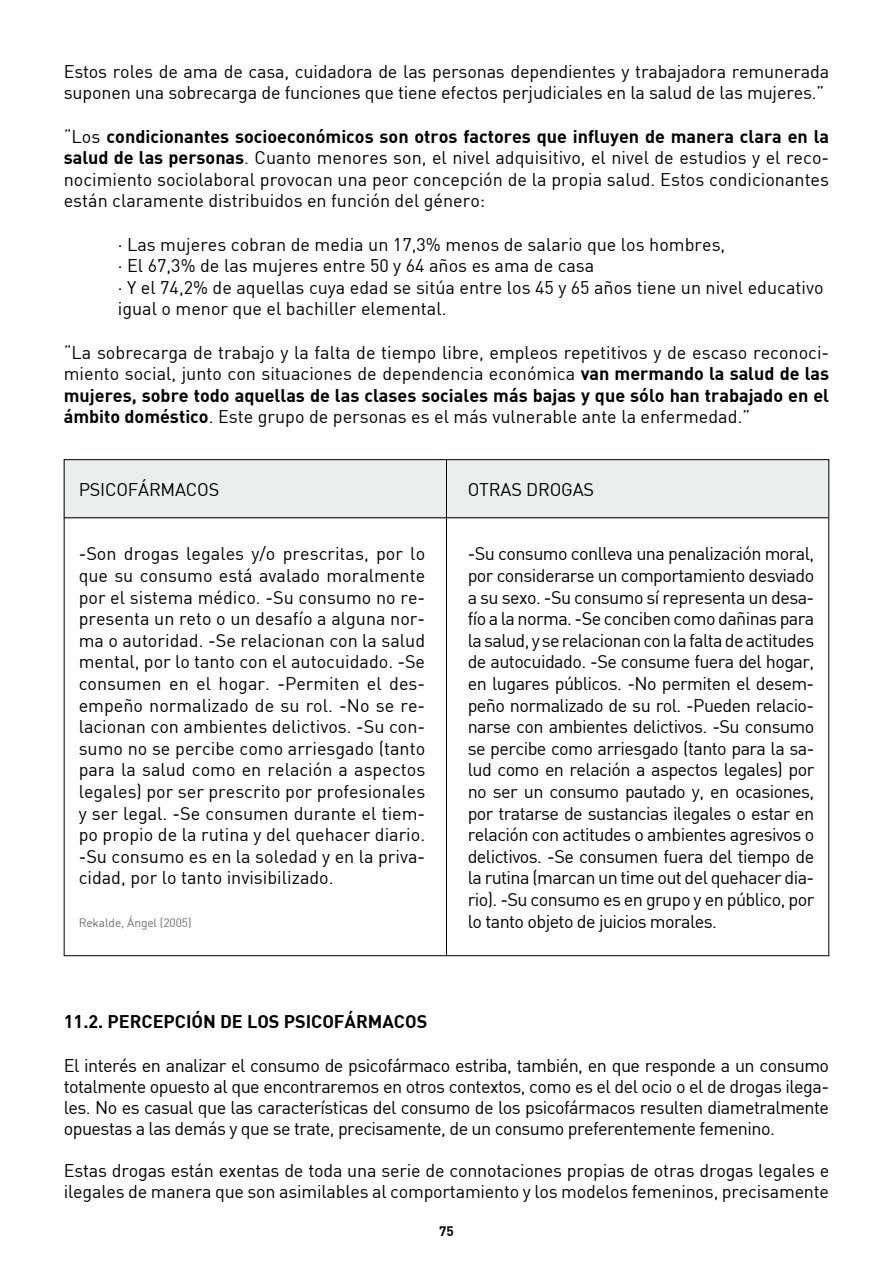
<style>
.page{position:relative;width:893px;height:1263px;background:#fff}
.page>*{position:absolute;margin:0;border:0;box-sizing:border-box;transform-origin:0 0}
.t1{font:18px/21.6px "DIN";letter-spacing:-.01em;color:#000;text-align:justify}
.t2{font:700 18px "DIN";color:#000}
.t3{font:700 13.5px "DIN";color:#000}
.t4{font:12px "DIN";letter-spacing:-.01em;color:#707173}
.s1{font-weight:700}
</style>
<div class="page">
<div style="left:64px;top:459px;width:765px;height:60px;background:#eceded"></div>
<hr style="left:64px;top:517px;width:764px;height:1px;background:#000">
<hr style="left:446px;top:459px;width:1px;height:496px;background:#000">
<p class="t1" style="left:64px;top:60px;width:767px">Estos roles de ama de casa, cuidadora de las personas dependientes y trabajadora remunerada suponen una sobrecarga de funciones que tiene efectos perjudiciales en la salud de las mujeres.”</p>
<p class="t1" style="left:64px;top:125px;width:767px">“Los <span class="s1">condicionantes socioeconómicos son otros factores que influyen de manera clara en la salud de las personas</span>. Cuanto menores son, el nivel adquisitivo, el nivel de estudios y el reco&shy;nocimiento sociolaboral provocan una peor concepción de la propia salud. Estos condicionantes están claramente distribuidos en función del género:</p>
<p class="t1" style="left:118px;top:233px;width:707px;text-align:left">· Las mujeres cobran de media un 17,3% menos de salario que los hombres,<br>· El 67,3% de las mujeres entre 50 y 64 años es ama de casa<br>· Y el 74,2% de aquellas cuya edad se sitúa entre los 45 y 65 años tiene un nivel educativo igual o menor que el bachiller elemental.</p>
<p class="t1" style="left:64px;top:341px;width:767px">“La sobrecarga de trabajo y la falta de tiempo libre, empleos repetitivos y de escaso reconoci&shy;miento social, junto con situaciones de dependencia económica <span class="s1">van mermando la salud de las mujeres, sobre todo aquellas de las clases sociales más bajas y que sólo han trabajado en el ámbito doméstico</span>. Este grupo de personas es el más vulnerable ante la enfermedad.”</p>
<p class="t1" style="left:79px;top:478px;width:142px">PSICOFÁRMACOS</p>
<p class="t1" style="left:79px;top:543px;width:348px">-Son drogas legales y/o prescritas, por lo que su consumo está avalado moralmente por el sistema médico. -Su consumo no re&shy;presenta un reto o un desafío a alguna nor&shy;ma o autoridad. -Se relacionan con la salud mental, por lo tanto con el autocuidado. -Se consumen en el hogar. -Permiten el des&shy;empeño normalizado de su rol. -No se re&shy;lacionan con ambientes delictivos. -Su con&shy;sumo no se percibe como arriesgado (tanto para la salud como en relación a aspectos legales) por ser prescrito por profesionales y ser legal. -Se consumen durante el tiem&shy;po propio de la rutina y del quehacer diario. -Su consumo es en la soledad y en la priva&shy;cidad, por lo tanto invisibilizado.</p>
<p class="t4" style="left:79px;top:915px;width:114px">Rekalde, Ángel (2005)</p>
<p class="t1" style="left:468px;top:478px;width:128px">OTRAS DROGAS</p>
<p class="t1" style="left:468px;top:543px;width:348px">-Su consumo conlleva una penalización moral, por considerarse un comportamiento desviado a su sexo. -Su consumo sí representa un desa&shy;fío a la norma. -Se conciben como dañinas para la salud, y se relacionan con la falta de actitudes de autocuidado. -Se consume fuera del hogar, en lugares públicos. -No permiten el desem&shy;peño normalizado de su rol. -Pueden relacio&shy;narse con ambientes delictivos. -Su consumo se percibe como arriesgado (tanto para la sa&shy;lud como en relación a aspectos legales) por no ser un consumo pautado y, en ocasiones, por tratarse de sustancias ilegales o estar en relación con actitudes o ambientes agresivos o delictivos. -Se consumen fuera del tiempo de la rutina (marcan un time out del quehacer dia&shy;rio). -Su consumo es en grupo y en público, por lo tanto objeto de juicios morales.</p>
<p class="t2" style="left:64px;top:1010px;width:365px">11.2. PERCEPCIÓN DE LOS PSICOFÁRMACOS</p>
<p class="t1" style="left:64px;top:1054px;width:767px;line-height:21px">El interés en analizar el consumo de psicofármaco estriba, también, en que responde a un consumo totalmente opuesto al que encontraremos en otros contextos, como es el del ocio o el de drogas ilega&shy;les. No es casual que las características del consumo de los psicofármacos resulten diametralmente opuestas a las demás y que se trate, precisamente, de un consumo preferentemente femenino.</p>
<p class="t1" style="left:64px;top:1159px;width:767px;line-height:21px">Estas drogas están exentas de toda una serie de connotaciones propias de otras drogas legales e ilegales de manera que son asimilables al comportamiento y los modelos femeninos, precisamente</p>
<p class="t3" style="left:439px;top:1222px;width:16px">75</p>
</div>
